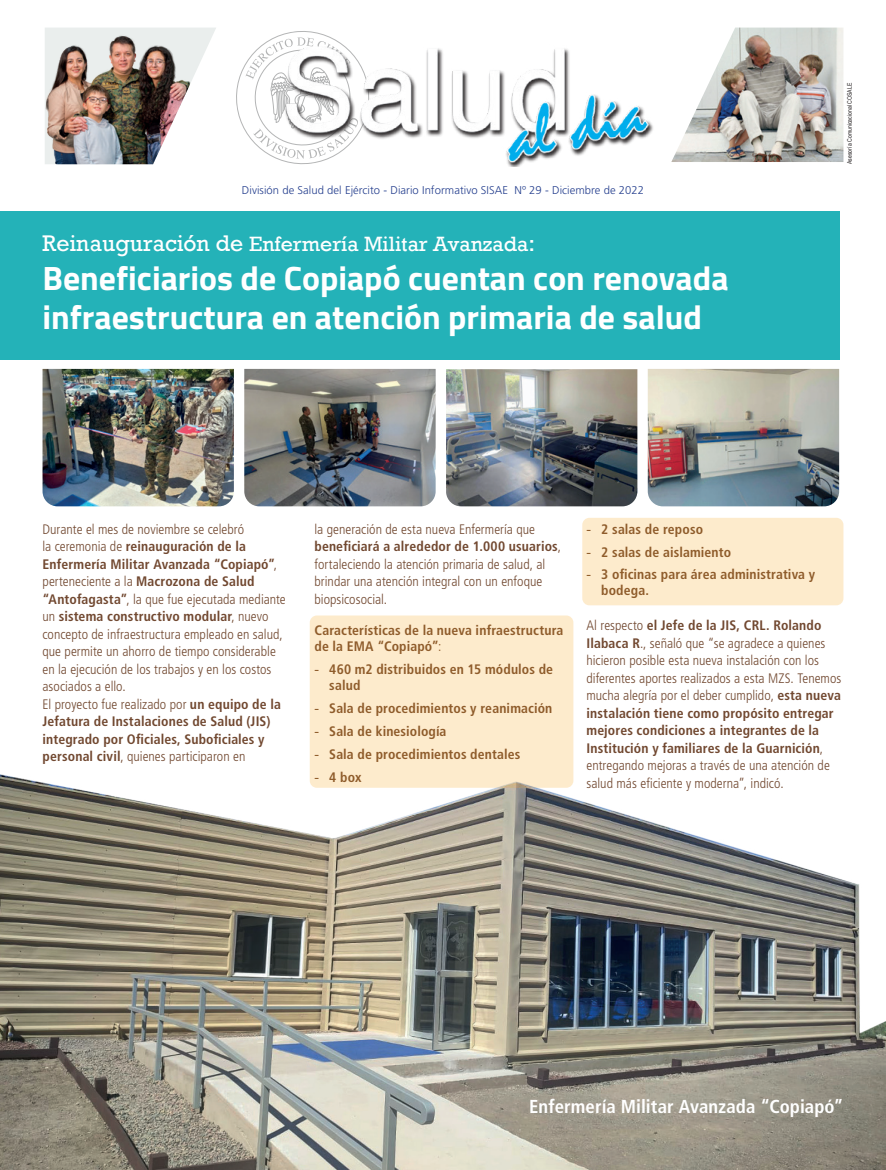
<style>
.page{position:relative;width:886px;height:1170px;background:#fff}
.page>*{position:absolute;margin:0;border:0;box-sizing:border-box;transform-origin:0 0}
.t1{font:700 33.75px/38.8px "Titillium";color:#fff}
.t2{font:21.25px "Rockwell";color:#fff}
.t3{font:700 condensed 18.75px "Frutiger LT Std";letter-spacing:.005em;color:#fff}
.t4{font:300 condensed 13.75px/17.5px "Frutiger LT Std";color:#714830}
.t5{font:700 condensed 13.75px/15.8px "Frutiger LT Std";letter-spacing:.01em;color:#714830}
.t6{font:300 11.25px "Frutiger LT Std";letter-spacing:.005em;color:#253f8e}
.t7{font:6.25px "Arial Narrow";letter-spacing:.005em;color:#231f20}
.s1{font-style:inherit}
.s2{font-weight:700}
.s3{font-weight:300}
.s4{font-family:"Arial";font-weight:400;font-stretch:normal}
</style>
<div class="page">
<svg style="left:197px;top:28px;width:19px;height:40px"></svg>
<img style="left:45px;top:28px;width:152px;height:136px">
<img style="left:446px;top:369px;width:191px;height:137px">
<img style="left:648px;top:369px;width:191px;height:137px">
<img style="left:244px;top:369px;width:192px;height:137px">
<img style="left:43px;top:369px;width:191px;height:137px">
<img style="left:0;top:774px;width:885px;height:395px">
<div style="left:0;top:211px;width:839px;height:149px;background:#24b2b8"></div>
<svg style="left:236px;top:31px;width:96px;height:119px"></svg>
<img style="left:262px;top:38px;width:391px;height:129px">
<div style="left:310px;top:615px;width:263px;height:172px;background:#fdebcc;border-radius:7px"></div>
<div style="left:582px;top:518px;width:261px;height:87px;background:#fdebcc;border-radius:7px"></div>
<img style="left:671px;top:28px;width:172px;height:134px">
<p class="t6" style="left:242px;top:183px;width:404px">División de Salud del Ejército - Diario Informativo SISAE Nº 29 - Diciembre de 2022</p>
<h2 class="t2" style="left:43px;top:231px;width:494px"><span class="s1">Reinauguración de</span> Enfermería Militar Avanzada<span class="s1">:</span></h2>
<h1 class="t1" style="left:43px;top:257px;width:688px">Beneficiarios de Copiapó cuentan con renovada infraestructura en atención primaria de salud</h1>
<p class="t7" style="left:845px;top:164px;width:83px;rotate:-90deg">Asesoría Comunicacional COSALE</p>
<p class="t4" style="left:43px;top:520px;width:245px">Durante el mes de noviembre se celebró<br>la ceremonia de <span class="s2">reinauguración de la Enfermería Militar Avanzada “Copiapó”</span>, perteneciente a la <span class="s2">Macrozona de Salud “Antofagasta”</span>, la que fue ejecutada mediante un <span class="s2">sistema constructivo modular</span>, nuevo concepto de infraestructura empleado en salud, que permite un ahorro de tiempo considerable en la ejecución de los trabajos y en los costos asociados a ello.<br>El proyecto fue realizado por <span class="s2">un equipo de la Jefatura de Instalaciones de Salud (JIS) integrado por Oficiales, Suboficiales y personal civil</span>, quienes participaron en</p>
<p class="t4" style="left:314px;top:520px;width:248px">la generación de esta nueva Enfermería que <span class="s2">beneficiará a alrededor de 1.000 usuarios</span>, fortaleciendo la atención primaria de salud, al brindar una atención integral con un enfoque biopsicosocial.</p>
<p class="t5" style="left:314px;top:622px;width:250px">Características de la nueva infraestructura de la EMA “Copiapó”<span class="s3">:</span></p>
<p class="t5" style="left:329px;top:661px;width:225px;text-indent:-15px"><span class="s4">-</span> 460 m2 distribuidos en 15 módulos de salud</p>
<p class="t5" style="left:314px;top:700px;width:239px"><span class="s4">-</span> Sala de procedimientos y reanimación</p>
<p class="t5" style="left:314px;top:723px;width:134px"><span class="s4">-</span> Sala de kinesiología</p>
<p class="t5" style="left:314px;top:746px;width:207px"><span class="s4">-</span> Sala de procedimientos dentales</p>
<p class="t5" style="left:314px;top:768px;width:48px"><span class="s4">-</span> 4 box</p>
<p class="t5" style="left:586px;top:521px;width:118px"><span class="s4">-</span> 2 salas de reposo</p>
<p class="t5" style="left:586px;top:544px;width:146px"><span class="s4">-</span> 2 salas de aislamiento</p>
<p class="t5" style="left:601px;top:566px;width:215px;text-indent:-15px"><span class="s4">-</span> 3 oficinas para área administrativa y bodega.</p>
<p class="t4" style="left:586px;top:617px;width:256px">Al respecto <span class="s2">el Jefe de la JIS, CRL. Rolando Ilabaca R</span>., señaló que “se agradece a quienes hicieron posible esta nueva instalación con los diferentes aportes realizados a esta MZS. Tenemos mucha alegría por el deber cumplido, <span class="s2">esta nueva instalación tiene como propósito entregar mejores condiciones a integrantes de la Institución y familiares de la Guarnición</span>, entregando mejoras a través de una atención de salud más eficiente y moderna”, indicó.</p>
<h3 class="t3" style="left:529px;top:1095px;width:316px">Enfermería Militar Avanzada “Copiapó”</h3>
</div>
